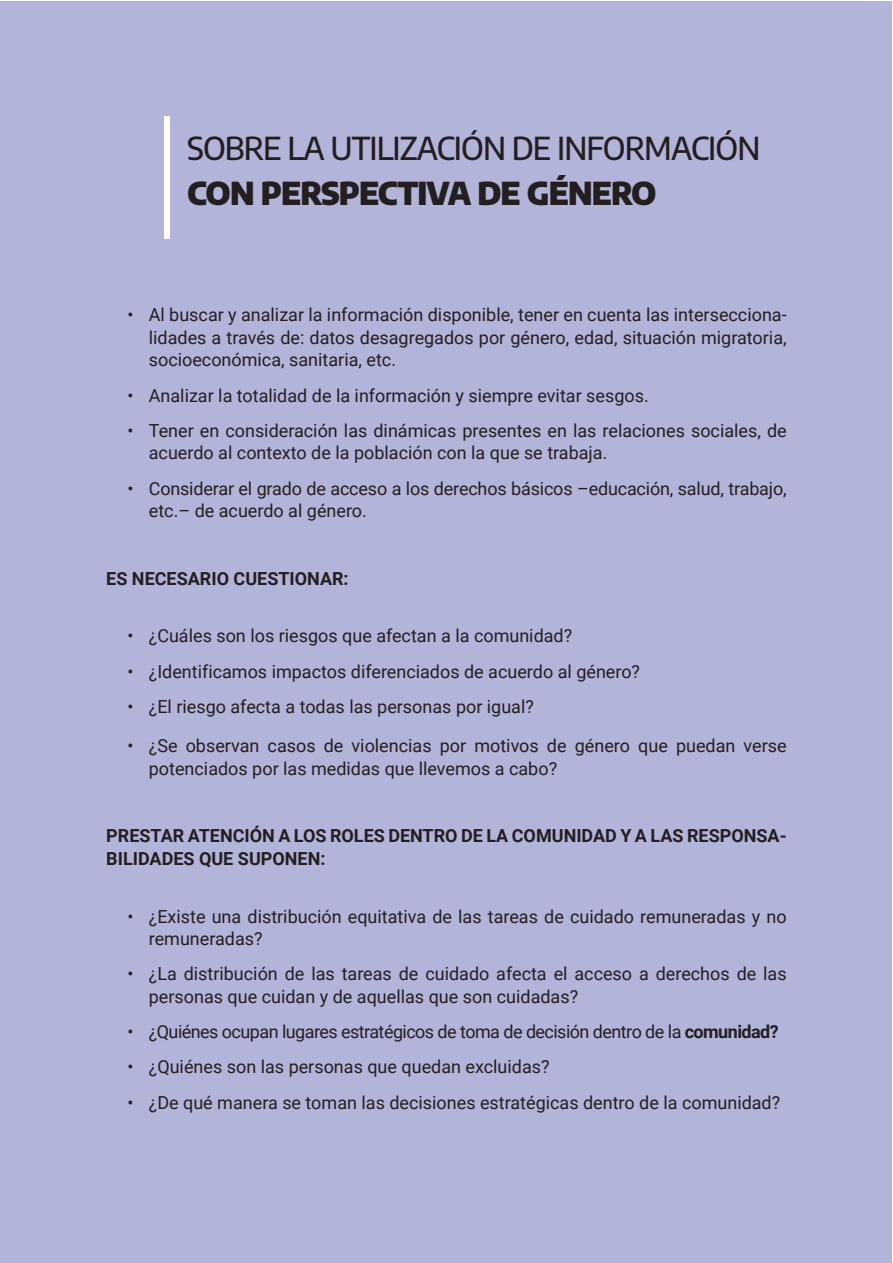
<style>
.page{position:relative;width:893px;height:1263px;background:#fff}
.page>*{position:absolute;margin:0;border:0;box-sizing:border-box;transform-origin:0 0}
.t1{font:500 31.5px "Encode Sans";letter-spacing:-.03em;color:#231f20}
.t2{font:900 31.5px "Encode Sans";letter-spacing:-.03em;color:#231f20}
.t3{font:18px/22.5px "Roboto";color:#231f20}
.t4{font:700 18px/22.5px "Roboto";color:#231f20}
.t5{font:18px "Roboto";letter-spacing:-.03em;color:#231f20}
.s1{font-weight:700}
</style>
<div class="page">
<div style="left:1px;top:1px;width:891px;height:1262px;background:#b2b4d9"></div>
<div style="left:164px;top:116px;width:5px;height:122px;background:#fff"></div>
<h1 class="t1" style="left:187px;top:128px;width:575px">SOBRE LA UTILIZACIÓN DE INFORMACIÓN</h1>
<h1 class="t2" style="left:187px;top:173px;width:471px">CON PERSPECTIVA DE GÉNERO</h1>
<p class="t3" style="left:149px;top:304px;width:639px;text-align:justify;text-indent:-21px">• Al buscar y analizar la información disponible, tener en cuenta las intersecciona&shy;lidades a través de: datos desagregados por género, edad, situación migratoria, socioeconómica, sanitaria, etc.</p>
<p class="t3" style="left:128px;top:384px;width:523px">• Analizar la totalidad de la información y siempre evitar sesgos.</p>
<p class="t3" style="left:149px;top:419px;width:639px;text-indent:-21px">• Tener en consideración las dinámicas presentes en las relaciones sociales, de acuerdo al contexto de la población con la que se trabaja.</p>
<p class="t3" style="left:149px;top:477px;width:639px;text-indent:-21px">• Considerar el grado de acceso a los derechos básicos –educación, salud, trabajo, etc.– de acuerdo al género.</p>
<p class="t4" style="left:106px;top:567px;width:244px">ES NECESARIO CUESTIONAR:</p>
<p class="t3" style="left:128px;top:625px;width:446px">• ¿Cuáles son los riesgos que afectan a la comunidad?</p>
<p class="t3" style="left:128px;top:660px;width:514px">• ¿Identificamos impactos diferenciados de acuerdo al género?</p>
<p class="t3" style="left:128px;top:695px;width:408px">• ¿El riesgo afecta a todas las personas por igual?</p>
<p class="t3" style="left:149px;top:735px;width:639px;text-indent:-21px">• ¿Se observan casos de violencias por motivos de género que puedan verse potenciados por las medidas que llevemos a cabo?</p>
<p class="t4" style="left:106px;top:825px;width:682px">PRESTAR ATENCIÓN A LOS ROLES DENTRO DE LA COMUNIDAD Y A LAS RESPONSA-<br>BILIDADES QUE SUPONEN:</p>
<p class="t3" style="left:149px;top:905px;width:639px;text-indent:-21px">• ¿Existe una distribución equitativa de las tareas de cuidado remuneradas y no remuneradas?</p>
<p class="t3" style="left:149px;top:963px;width:639px;text-indent:-21px">• ¿La distribución de las tareas de cuidado afecta el acceso a derechos de las personas que cuidan y de aquellas que son cuidadas?</p>
<p class="t5" style="left:128px;top:1021px;width:653px">• ¿Quiénes ocupan lugares estratégicos de toma de decisión dentro de la <span class="s1">comunidad?</span></p>
<p class="t3" style="left:128px;top:1056px;width:424px">• ¿Quiénes son las personas que quedan excluidas?</p>
<p class="t3" style="left:128px;top:1091px;width:654px">• ¿De qué manera se toman las decisiones estratégicas dentro de la comunidad?</p>
</div>
